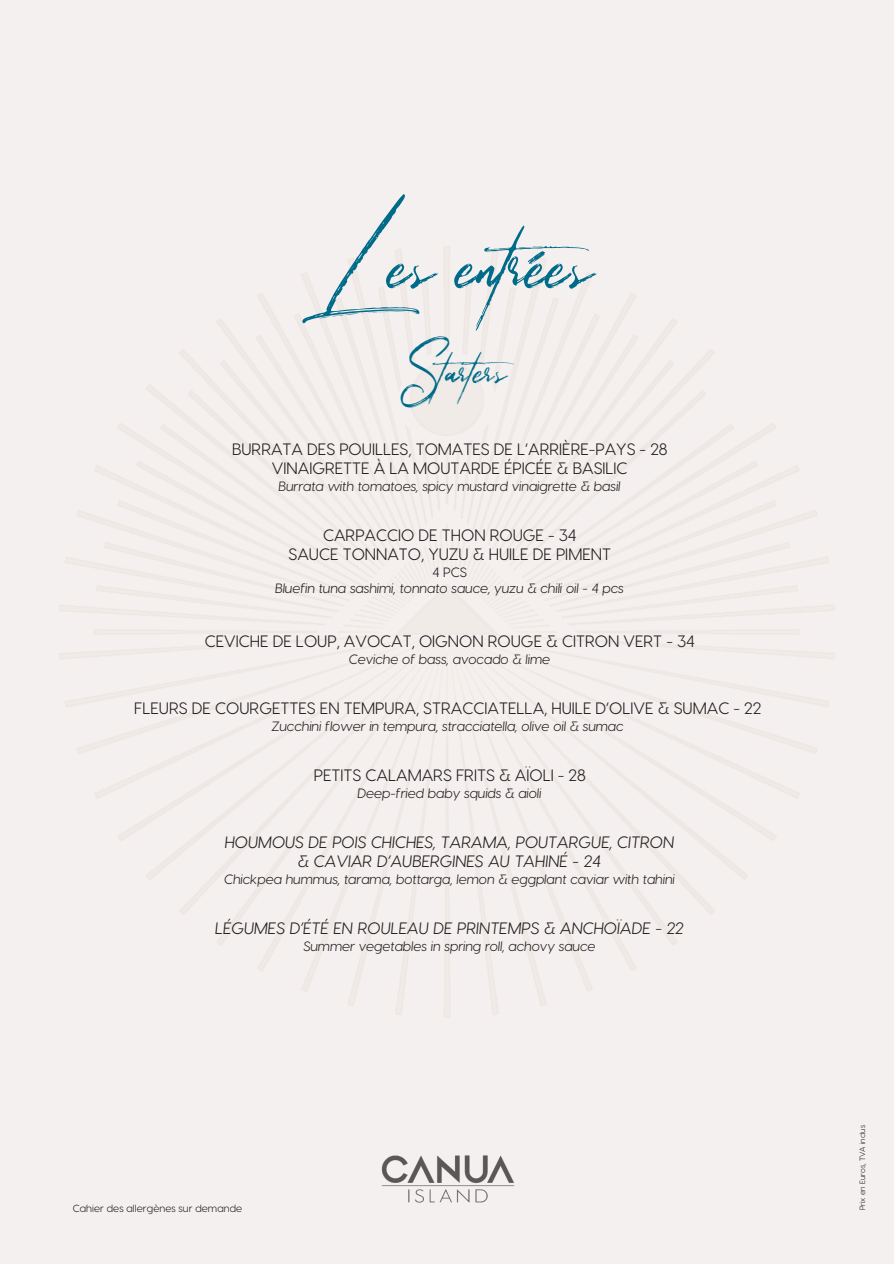
<style>
.page{position:relative;width:894px;height:1264px;background:#fff}
.page>*{position:absolute;margin:0;border:0;box-sizing:border-box;transform-origin:0 0}
.t1{font:90px "Boathouse";color:#006b88}
.t2{font:45px "Boathouse";letter-spacing:.01em;color:#006b88}
.t3{font:16.5px/19px "Visby CF";color:#231f20;text-align:center}
.t4{font:italic 16.5px/19px "Visby CF";color:#231f20;text-align:center}
.t5{font:italic 13.5px "Visby CF";color:#231f20}
.t6{font:13.5px "Visby CF";color:#231f20}
.t7{font:10.35px "Visby CF";letter-spacing:.01em;color:#231f20}
.t8{font:7.65px "Visby CF";letter-spacing:.01em;color:#231f20}
</style>
<div class="page">
<img style="left:375px;top:1148px;width:144px;height:55px">
<h5 class="t1" style="left:303px;top:212px;width:307px">Les entrées</h5>
<p class="t2" style="left:400px;top:345px;width:124px">Starters</p>
<p class="t3" style="left:232px;top:438px;width:437px">BURRATA DES POUILLES, TOMATES DE L’ARRIÈRE-PAYS - 28<br>VINAIGRETTE À LA MOUTARDE ÉPICÉE &amp; BASILIC</p>
<p class="t5" style="left:279px;top:477px;width:343px">Burrata with tomatoes, spicy mustard vinaigrette &amp; basil</p>
<p class="t3" style="left:288px;top:524px;width:324px">CARPACCIO DE THON ROUGE - 34<br>SAUCE TONNATO, YUZU &amp; HUILE DE PIMENT</p>
<p class="t6" style="left:432px;top:563px;width:36px">4 PCS</p>
<p class="t5" style="left:275px;top:579px;width:350px">Bluefin tuna sashimi, tonnato sauce, yuzu &amp; chili oil - 4 pcs</p>
<p class="t3" style="left:205px;top:630px;width:491px">CEVICHE DE LOUP, AVOCAT, OIGNON ROUGE &amp; CITRON VERT - 34</p>
<p class="t5" style="left:349px;top:650px;width:203px">Ceviche of bass, avocado &amp; lime</p>
<p class="t3" style="left:134px;top:697px;width:628px">FLEURS DE COURGETTES EN TEMPURA, STRACCIATELLA, HUILE D’OLIVE &amp; SUMAC - 22</p>
<p class="t5" style="left:272px;top:717px;width:353px">Zucchini flower in tempura, stracciatella, olive oil &amp; sumac</p>
<p class="t3" style="left:314px;top:764px;width:273px">PETITS CALAMARS FRITS &amp; AÏOLI - 28</p>
<p class="t5" style="left:358px;top:784px;width:185px">Deep-fried baby squids &amp; aioli</p>
<p class="t4" style="left:225px;top:831px;width:451px">HOUMOUS DE POIS CHICHES, TARAMA, POUTARGUE, CITRON &amp; CAVIAR D’AUBERGINES AU TAHINÉ - 24</p>
<p class="t5" style="left:224px;top:870px;width:452px">Chickpea hummus, tarama, bottarga, lemon &amp; eggplant caviar with tahini</p>
<p class="t4" style="left:215px;top:917px;width:470px">LÉGUMES D’ÉTÉ EN ROULEAU DE PRINTEMPS &amp; ANCHOÏADE - 22</p>
<p class="t5" style="left:304px;top:937px;width:293px">Summer vegetables in spring roll, achovy sauce</p>
<p class="t7" style="left:73px;top:1201px;width:171px">Cahier des allergènes sur demande</p>
<h2 class="t8" style="left:857px;top:1210px;width:87px;rotate:-90deg">Prix en Euros, TVA inclus</h2>
</div>
